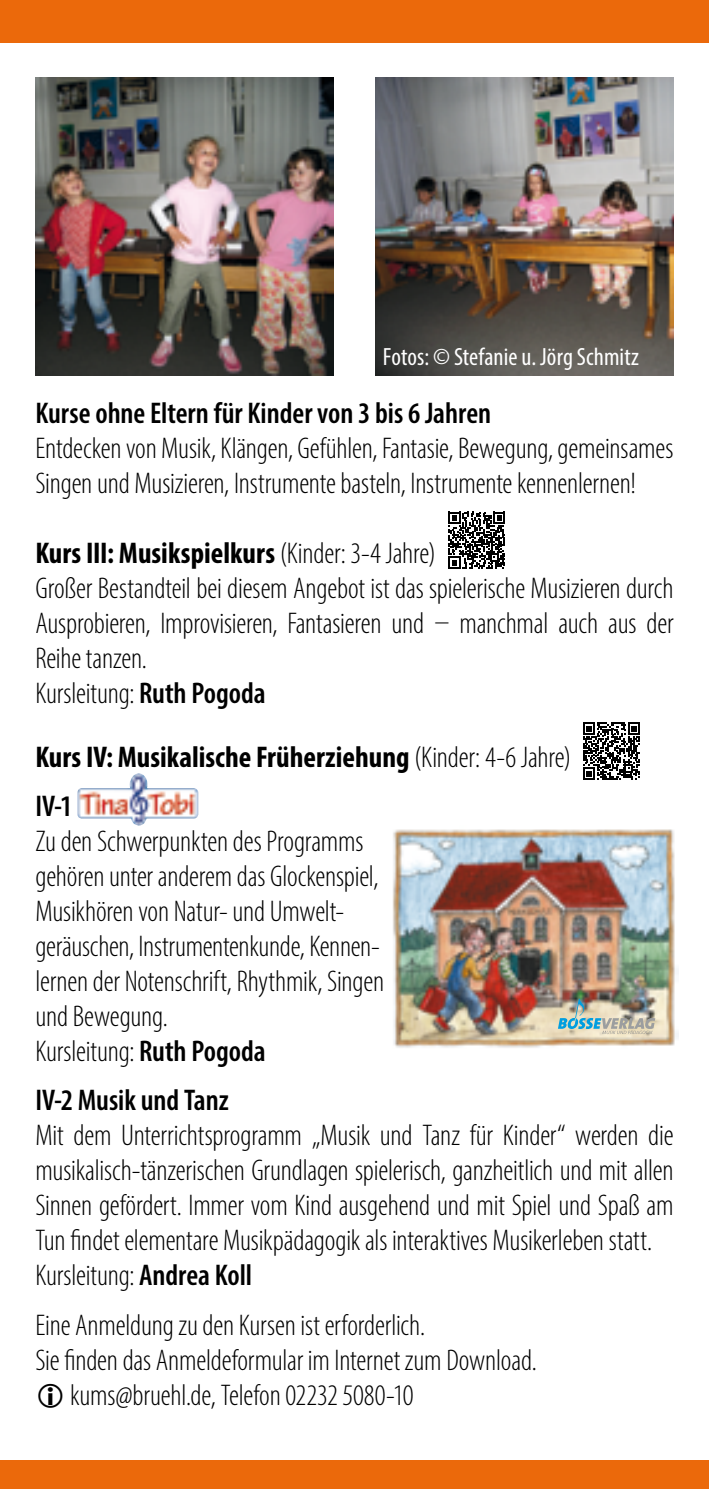
<style>
.page{position:relative;width:709px;height:1489px;background:#fff}
.page>*{position:absolute;margin:0;border:0;box-sizing:border-box;transform-origin:0 0}
.t1{font:300 condensed 30px/35px "Myriad Pro";letter-spacing:-.01em;color:#000}
.t2{font:600 condensed 30px "Myriad Pro";color:#000}
.t3{font:700 condensed 30px/49.2px "Myriad Pro";color:#000}
.t4{font:condensed 25px "Myriad Pro";letter-spacing:.005em;color:#fff}
.s1{font-weight:700}
.s2{font-weight:600}
.s3{font-weight:300}
</style>
<div class="page">
<div style="left:0;top:0;width:709px;height:43px;background:#eb690b"></div>
<div style="left:0;top:1460px;width:709px;height:28px;background:#eb690b"></div>
<svg style="left:583px;top:722px;width:57px;height:57px"></svg>
<img style="left:376px;top:78px;width:297px;height:298px">
<img style="left:35px;top:78px;width:298px;height:298px">
<img style="left:77px;top:773px;width:121px;height:53px">
<img style="left:392px;top:829px;width:287px;height:219px">
<img style="left:558px;top:998px;width:97px;height:36px">
<svg style="left:448px;top:511px;width:57px;height:57px"></svg>
<p class="t4" style="left:383px;top:342px;width:258px">Fotos: © Stefanie u. Jörg Schmitz</p>
<p class="t2" style="left:35px;top:394px;width:457px">Kurse ohne Eltern für Kinder von 3 bis 6 Jahren</p>
<p class="t1" style="left:35px;top:430px;width:639px">Entdecken von Musik, Klängen, Gefühlen, Fantasie, Bewegung, gemeinsames<br>Singen und Musizieren, Instrumente basteln, Instrumente kennenlernen!</p>
<p class="t1" style="left:35px;top:535px;width:639px"><span class="s1">Kurs III: Musikspielkurs</span> (Kinder: 3-4 Jahre)<br>Großer Bestandteil bei diesem Angebot ist das spielerische Musizieren durch Ausprobieren, Improvisieren, Fantasieren und – manchmal auch aus der Reihe tanzen.<br>Kursleitung: <span class="s2">Ruth Pogoda</span></p>
<p class="t3" style="left:35px;top:731px;width:537px">Kurs IV: Musikalische Früherziehung <span class="s3">(Kinder: 4-6 Jahre)<br></span><span class="s2">IV-1</span></p>
<p class="t1" style="left:35px;top:823px;width:350px">Zu den Schwerpunkten des Programms gehören unter anderem das Glockenspiel, Musikhören von Natur- und Umwelt&shy;geräuschen, Instrumentenkunde, Kennen&shy;lernen der Notenschrift, Rhythmik, Singen und Bewegung.<br>Kursleitung: <span class="s2">Ruth Pogoda</span></p>
<p class="t2" style="left:35px;top:1081px;width:195px">IV-2 Musik und Tanz</p>
<p class="t1" style="left:35px;top:1117px;width:639px">Mit dem Unterrichtsprogramm „Musik und Tanz für Kinder“ werden die musikalisch-tänzerischen Grundlagen spielerisch, ganzheitlich und mit allen Sinnen gefördert. Immer vom Kind ausgehend und mit Spiel und Spaß am Tun findet elementare Musikpädagogik als interaktives Musikerleben statt.<br>Kursleitung: <span class="s2">Andrea Koll</span></p>
<p class="t1" style="left:35px;top:1306px;width:391px">Eine Anmeldung zu den Kursen ist erforderlich.</p>
<p class="t1" style="left:35px;top:1341px;width:503px">Sie finden das Anmeldeformular im Internet zum Download.</p>
<p class="t1" style="left:70px;top:1376px;width:345px">kums@bruehl.de, Telefon 02232 5080-10</p>
</div>
